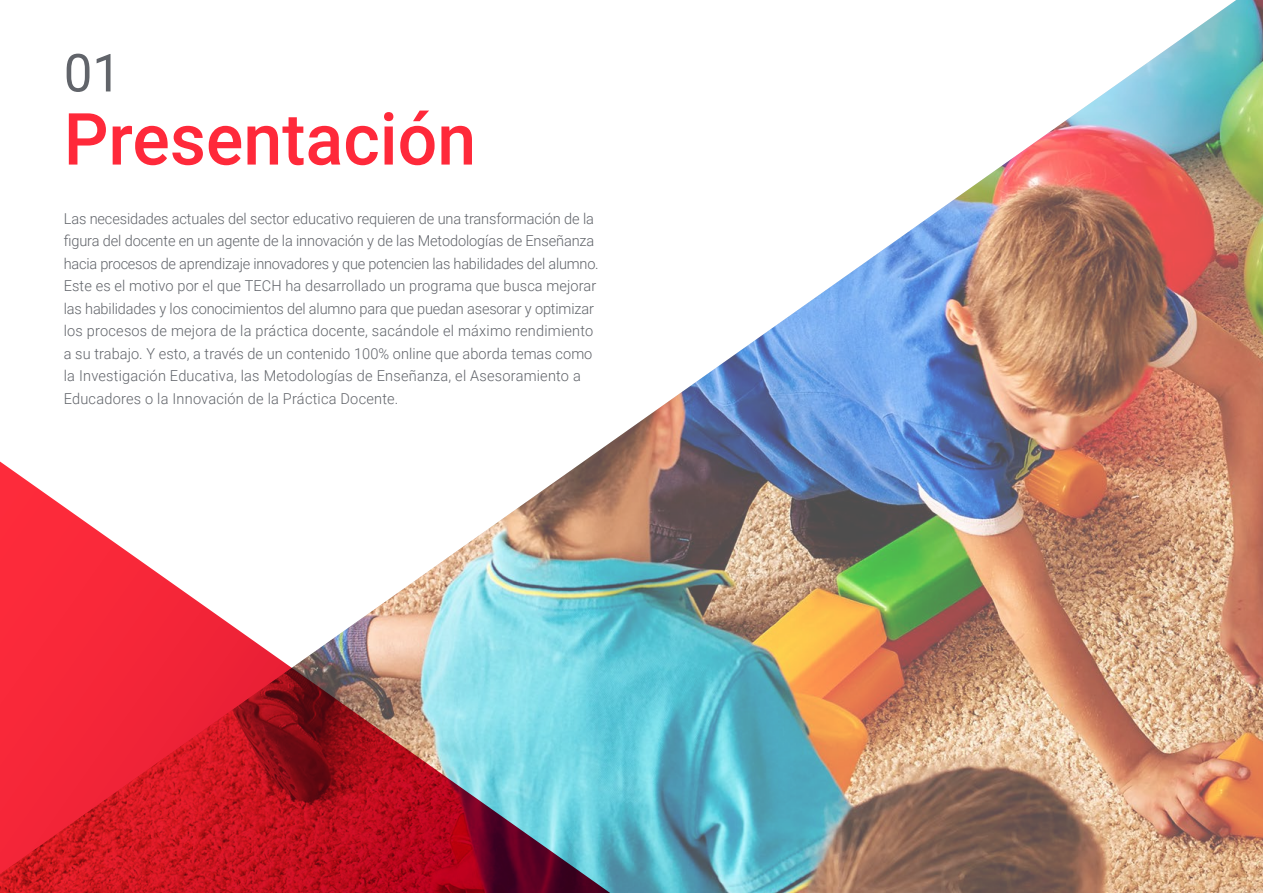
<style>
.page{position:relative;width:1263px;height:893px;background:#fff}
.page>*{position:absolute;margin:0;border:0;box-sizing:border-box;transform-origin:0 0}
.t1{font:500 72px "Roboto";color:#ff293a}
.t2{font:52.5px "Roboto";color:#61646a}
.t3{font:300 15px/22.5px "Roboto";letter-spacing:-.005em;color:#61646a}
</style>
<div class="page">
<img style="left:605px;top:0;width:658px;height:893px">
<svg style="left:0;top:446px;width:640px;height:447px"></svg>
<h2 class="t2" style="left:64px;top:36px;width:59px">01</h2>
<h1 class="t1" style="left:64px;top:89px;width:414px">Presentación</h1>
<p class="t3" style="left:64px;top:207px;width:536px">Las necesidades actuales del sector educativo requieren de una transformación de la figura del docente en un agente de la innovación y de las Metodologías de Enseñanza hacia procesos de aprendizaje innovadores y que potencien las habilidades del alumno.<br>Este es el motivo por el que TECH ha desarrollado un programa que busca mejorar las habilidades y los conocimientos del alumno para que puedan asesorar y optimizar los procesos de mejora de la práctica docente, sacándole el máximo rendimiento a su trabajo. Y esto, a través de un contenido 100% online que aborda temas como la Investigación Educativa, las Metodologías de Enseñanza, el Asesoramiento a Educadores o la Innovación de la Práctica Docente.</p>
</div>
